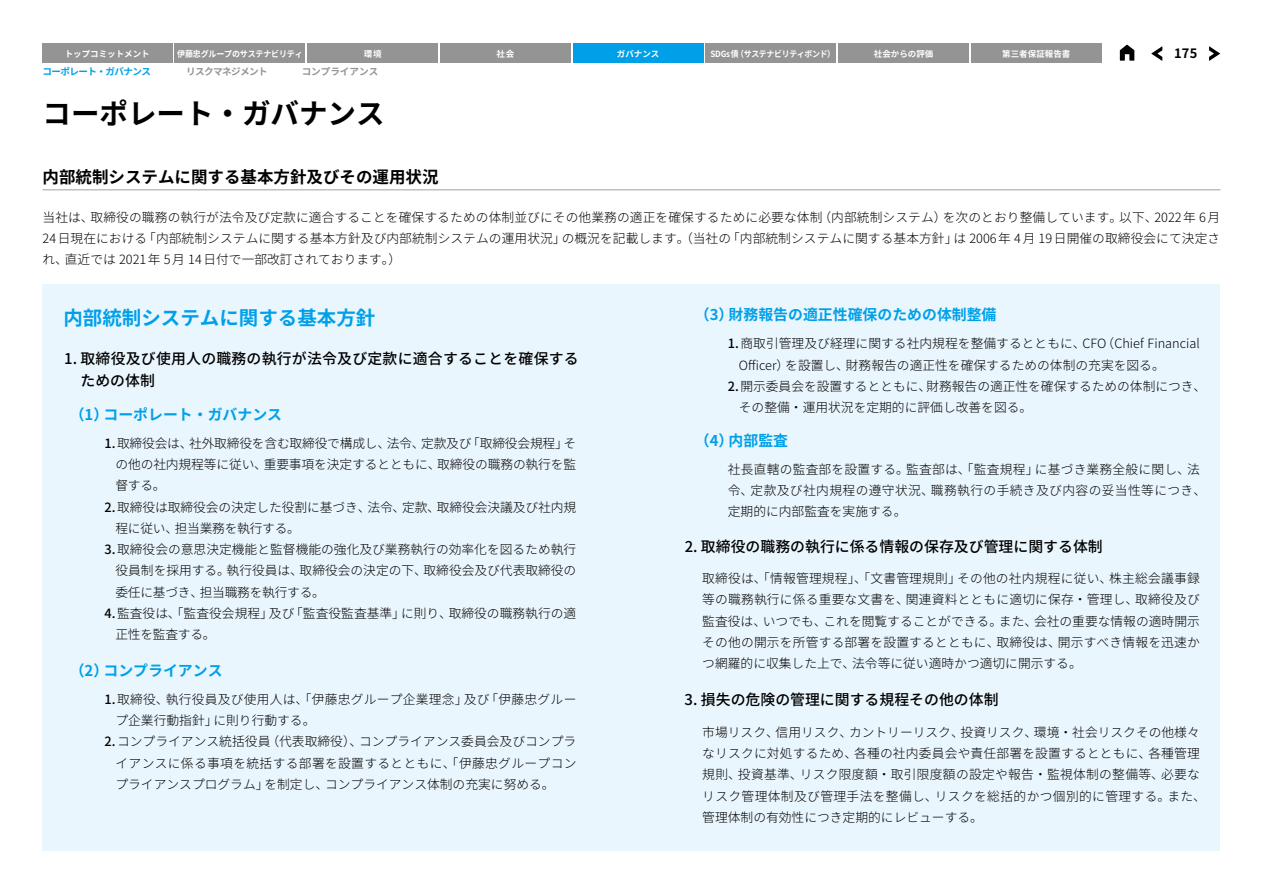
<style>
.page{position:relative;width:1263px;height:893px;background:#fff}
.page>*{position:absolute;margin:0;border:0;box-sizing:border-box;transform-origin:0 0}
.t1{font:700 28.5px "Noto Sans JP";color:#000}
.t2{font:700 19.5px "Noto Sans JP";color:#00a0e9}
.t3{font:700 16.5px "Noto Sans JP";color:#000}
.t4{font:500 14.85px/22.4px "Noto Sans JP";color:#000}
.t5{font:700 14.85px "Noto Sans JP";color:#00a0e9}
.t6{font:700 12.9px "Noto Sans JP";color:#000}
.t7{font:300 12.75px/21.3px "Noto Sans JP";color:#000;text-align:justify}
.t8{font:300 12.75px "Noto Sans JP";letter-spacing:-.02em;color:#000}
.t9{font:300 12.75px "Noto Sans JP";letter-spacing:.02em;color:#000}
.t10{font:300 12.75px "Noto Sans JP";letter-spacing:.025em;color:#000}
.t11{font:700 9.6px "Noto Sans JP";letter-spacing:-.06em;color:#00a0e9}
.t12{font:700 9.6px "Noto Sans JP";letter-spacing:-.06em;color:#949495}
.t13{font:700 9.6px "Noto Sans JP";color:#949495}
.t14{font:700 8.55px "Noto Sans JP";color:#fff}
.t15{font:700 8.55px "Noto Sans JP";letter-spacing:-.04em;color:#fff;scale:.93 1}
.t16{font:700 8.55px "Noto Sans JP";letter-spacing:-.02em;color:#fff;scale:.94 1}
.s1{font-weight:500}
</style>
<div class="page">
<div style="left:43px;top:284px;width:1177px;height:566px;background:#eaf6fd"></div>
<hr style="left:43px;top:190px;width:1177px;height:1px;background:#9fa0a0">
<svg style="left:1151px;top:46px;width:11px;height:15px"></svg>
<svg style="left:1209px;top:46px;width:11px;height:15px"></svg>
<svg style="left:1120px;top:45px;width:14px;height:16px"></svg>
<div style="left:308px;top:44px;width:130px;height:19px;background:#949495"></div>
<div style="left:42px;top:44px;width:130px;height:19px;background:#949495"></div>
<div style="left:440px;top:44px;width:130px;height:19px;background:#949495"></div>
<div style="left:706px;top:44px;width:130px;height:19px;background:#949495"></div>
<div style="left:838px;top:44px;width:131px;height:19px;background:#949495"></div>
<div style="left:971px;top:44px;width:130px;height:19px;background:#949495"></div>
<div style="left:175px;top:44px;width:130px;height:19px;background:#949495"></div>
<div style="left:573px;top:44px;width:130px;height:19px;background:#00a0e9"></div>
<p class="t14" style="left:65px;top:49px;width:87px">トップコミットメント</p>
<p class="t16" style="left:177px;top:49px;width:135px">伊藤忠グループのサステナビリティ</p>
<p class="t14" style="left:364px;top:49px;width:19px">環境</p>
<p class="t14" style="left:496px;top:49px;width:19px">社会</p>
<p class="t14" style="left:617px;top:49px;width:44px">ガバナンス</p>
<p class="t15" style="left:710px;top:49px;width:136px">SDGs債（サステナビリティボンド）</p>
<p class="t14" style="left:874px;top:49px;width:61px">社会からの評価</p>
<p class="t14" style="left:1002px;top:49px;width:70px">第三者保証報告書</p>
<p class="t6" style="left:1174px;top:46px;width:25px">175</p>
<p class="t11" style="left:43px;top:66px;width:110px">コーポレート・ガバナンス</p>
<p class="t12" style="left:186px;top:66px;width:83px">リスクマネジメント</p>
<p class="t13" style="left:302px;top:66px;width:78px">コンプライアンス</p>
<h1 class="t1" style="left:43px;top:97px;width:343px">コーポレート・ガバナンス</h1>
<p class="t3" style="left:43px;top:168px;width:397px">内部統制システムに関する基本方針及びその運用状況</p>
<p class="t7" style="left:43px;top:207px;width:1179px">当社は、取締役の職務の執行が法令及び定款に適合することを確保するための体制並びにその他業務の適正を確保するために必要な体制（内部統制システム）を次のとおり整備しています。以下、2022年 6月24日現在における「内部統制システムに関する基本方針及び内部統制システムの運用状況」の概況を記載します。（当社の「内部統制システムに関する基本方針」は 2006年 4月 19日開催の取締役会にて決定され、直近では 2021年 5月 14日付で一部改訂されております。）</p>
<h2 class="t2" style="left:63px;top:307px;width:314px">内部統制システムに関する基本方針</h2>
<p class="t4" style="left:80px;top:348px;width:500px;text-indent:-16px">1. 取締役及び使用人の職務の執行が法令及び定款に適合することを確保するための体制</p>
<p class="t5" style="left:70px;top:406px;width:214px">（1）コーポレート・ガバナンス</p>
<p class="t7" style="left:104px;top:433px;width:473px"><span class="s1">1.</span>取締役会は、社外取締役を含む取締役で構成し、法令、定款及び「取締役会規程」そ</p>
<p class="t7" style="left:115px;top:454px;width:462px">の他の社内規程等に従い、重要事項を決定するとともに、取締役の職務の執行を監</p>
<p class="t7" style="left:115px;top:475px;width:52px">督する。</p>
<p class="t7" style="left:104px;top:497px;width:473px"><span class="s1">2.</span>取締役は取締役会の決定した役割に基づき、法令、定款、取締役会決議及び社内規</p>
<p class="t8" style="left:115px;top:521px;width:186px">程に従い、担当業務を執行する。</p>
<p class="t7" style="left:104px;top:539px;width:473px"><span class="s1">3.</span>取締役会の意思決定機能と監督機能の強化及び業務執行の効率化を図るため執行</p>
<p class="t7" style="left:115px;top:560px;width:462px">役員制を採用する。執行役員は、取締役会の決定の下、取締役会及び代表取締役の</p>
<p class="t8" style="left:115px;top:585px;width:211px">委任に基づき、担当職務を執行する。</p>
<p class="t7" style="left:104px;top:603px;width:473px"><span class="s1">4.</span>監査役は、「監査役会規程」及び「監査役監査基準」に則り、取締役の職務執行の適</p>
<p class="t8" style="left:115px;top:627px;width:102px">正性を監査する。</p>
<p class="t5" style="left:70px;top:662px;width:154px">（2）コンプライアンス</p>
<p class="t9" style="left:104px;top:692px;width:473px"><span class="s1">1.</span>取締役、執行役員及び使用人は、「伊藤忠グループ企業理念」及び「伊藤忠グルー</p>
<p class="t7" style="left:115px;top:710px;width:202px">プ企業行動指針」に則り行動する。</p>
<p class="t7" style="left:104px;top:731px;width:473px"><span class="s1">2.</span>コンプライアンス統括役員（代表取締役）、コンプライアンス委員会及びコンプラ</p>
<p class="t10" style="left:115px;top:756px;width:463px">イアンスに係る事項を統括する部署を設置するとともに、「伊藤忠グループコン</p>
<p class="t7" style="left:115px;top:774px;width:441px">プライアンスプログラム」を制定し、コンプライアンス体制の充実に努める。</p>
<p class="t5" style="left:695px;top:306px;width:303px">（3）財務報告の適正性確保のための体制整備</p>
<p class="t7" style="left:728px;top:333px;width:473px"><span class="s1">1.</span>商取引管理及び経理に関する社内規程を整備するとともに、CFO（Chief Financial</p>
<p class="t7" style="left:739px;top:355px;width:427px">Officer）を設置し、財務報告の適正性を確保するための体制の充実を図る。</p>
<p class="t7" style="left:728px;top:376px;width:480px"><span class="s1">2.</span>開示委員会を設置するとともに、財務報告の適正性を確保するための体制につき、</p>
<p class="t7" style="left:739px;top:397px;width:295px">その整備・運用状況を定期的に評価し改善を図る。</p>
<p class="t5" style="left:695px;top:432px;width:95px">（4）内部監査</p>
<p class="t7" style="left:728px;top:459px;width:480px;text-align:left">社長直轄の監査部を設置する。監査部は、「監査規程」に基づき業務全般に関し、法令、定款及び社内規程の遵守状況、職務執行の手続き及び内容の妥当性等につき、定期的に内部監査を実施する。</p>
<p class="t4" style="left:685px;top:536px;width:420px">2. 取締役の職務の執行に係る情報の保存及び管理に関する体制</p>
<p class="t7" style="left:702px;top:568px;width:499px">取締役は、「情報管理規程」、「文書管理規則」その他の社内規程に従い、株主総会議事録等の職務執行に係る重要な文書を、関連資料とともに適切に保存・管理し、取締役及び監査役は、いつでも、これを閲覧することができる。また、会社の重要な情報の適時開示その他の開示を所管する部署を設置するとともに、取締役は、開示すべき情報を迅速かつ網羅的に収集した上で、法令等に従い適時かつ適切に開示する。</p>
<p class="t4" style="left:685px;top:689px;width:315px">3. 損失の危険の管理に関する規程その他の体制</p>
<p class="t7" style="left:702px;top:722px;width:505px;text-align:left">市場リスク、信用リスク、カントリーリスク、投資リスク、環境・社会リスクその他様々なリスクに対処するため、各種の社内委員会や責任部署を設置するとともに、各種管理規則、投資基準、リスク限度額・取引限度額の設定や報告・監視体制の整備等、必要なリスク管理体制及び管理手法を整備し、リスクを総括的かつ個別的に管理する。また、管理体制の有効性につき定期的にレビューする。</p>
</div>
